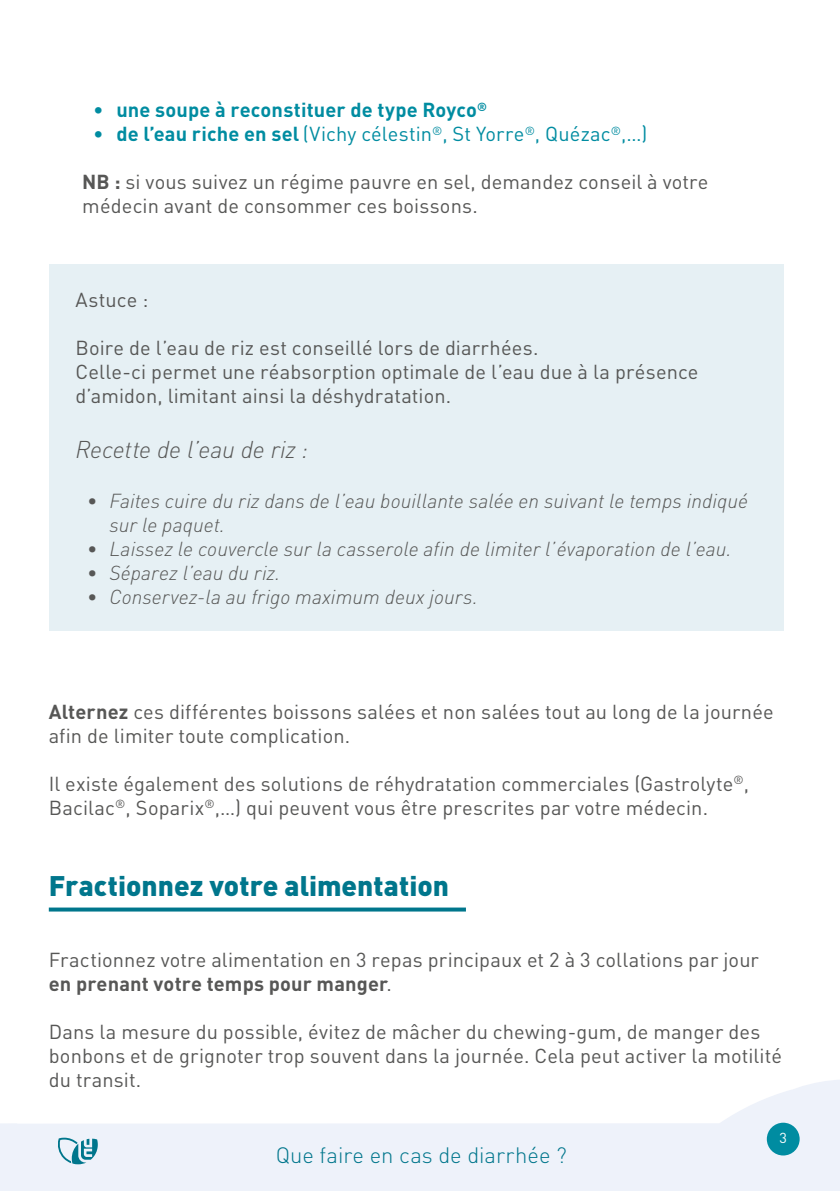
<style>
.page{position:relative;width:840px;height:1191px;background:#fff}
.page>*{position:absolute;margin:0;border:0;box-sizing:border-box;transform-origin:0 0}
.t1{font:900 28px "DINOT";color:#00768c}
.t2{font:italic 300 24px "DINOT";letter-spacing:-.01em;color:#575756}
.t3{font:300 22px "DINOT";color:#00768c}
.t4{font:20px/24px "DINOT";letter-spacing:.005em;color:#575756}
.t5{font:italic 300 20px/24px "DINOT";letter-spacing:.005em;color:#575756}
.t6{font:20px "DINOT";letter-spacing:.005em;color:#008ca1}
.t7{font:700 20px "DINOT";letter-spacing:.005em;color:#008ca1}
.t8{font:14.4px "DINOT";color:#fff}
.s1{font-weight:700}
</style>
<div class="page">
<svg style="left:34px;top:1080px;width:805px;height:111px;fill:#eef2fa"></svg>
<div style="left:766px;top:1122px;width:33px;height:33px;background:#008ca1;border-radius:50%"></div>
<svg style="left:57px;top:1137px;width:41px;height:27px"></svg>
<div style="left:0;top:1123px;width:34px;height:68px;background:#eef2fa"></div>
<div style="left:49px;top:265px;width:733px;height:366px;background:#e6f0f4"></div>
<svg style="left:49px;top:907px;width:416px;height:4px;background:#23889b"></svg>
<p class="t7" style="left:94px;top:97px;width:394px">• une soupe à reconstituer de type Royco<sup>®</sup></p>
<p class="t6" style="left:94px;top:122px;width:555px"><span class="s1">• de l’eau riche en sel</span> (Vichy célestin<sup>®</sup>, St Yorre<sup>®</sup>, Quézac<sup>®</sup>,…)</p>
<p class="t4" style="left:82px;top:170px;width:627px"><span class="s1">NB :</span> si vous suivez un régime pauvre en sel, demandez conseil à votre médecin avant de consommer ces boissons.</p>
<p class="t4" style="left:75px;top:287px;width:74px">Astuce :</p>
<p class="t4" style="left:75px;top:335px;width:624px">Boire de l’eau de riz est conseillé lors de diarrhées.<br>Celle-ci permet une réabsorption optimale de l’eau due à la présence d’amidon, limitant ainsi la déshydratation.</p>
<p class="t2" style="left:75px;top:434px;width:234px">Recette de l’eau de riz :</p>
<p class="t5" style="left:109px;top:489px;width:640px;text-indent:-23px">• Faites cuire du riz dans de l’eau bouillante salée en suivant le temps indiqué sur le paquet.</p>
<p class="t5" style="left:87px;top:537px;width:645px">• Laissez le couvercle sur la casserole afin de limiter l’évaporation de l’eau.</p>
<p class="t5" style="left:87px;top:561px;width:195px">• Séparez l’eau du riz.</p>
<p class="t5" style="left:87px;top:585px;width:392px">• Conservez-la au frigo maximum deux jours.</p>
<p class="t4" style="left:49px;top:699px;width:726px"><span class="s1">Alternez</span> ces différentes boissons salées et non salées tout au long de la journée afin de limiter toute complication.</p>
<p class="t4" style="left:49px;top:771px;width:701px">Il existe également des solutions de réhydratation commerciales (Gastrolyte<sup>®</sup>,<br>Bacilac<sup>®</sup>, Soparix<sup>®</sup>,…) qui peuvent vous être prescrites par votre médecin.</p>
<h1 class="t1" style="left:49px;top:867px;width:401px">Fractionnez votre alimentation</h1>
<p class="t4" style="left:49px;top:947px;width:711px">Fractionnez votre alimentation en 3 repas principaux et 2 à 3 collations par jour <span class="s1">en prenant votre temps pour manger</span>.</p>
<p class="t4" style="left:49px;top:1019px;width:734px">Dans la mesure du possible, évitez de mâcher du chewing-gum, de manger des bonbons et de grignoter trop souvent dans la journée. Cela peut activer la motilité du transit.</p>
<p class="t3" style="left:275px;top:1141px;width:292px">Que faire en cas de diarrhée ?</p>
<p class="t8" style="left:779px;top:1129px;width:9px">3</p>
</div>
